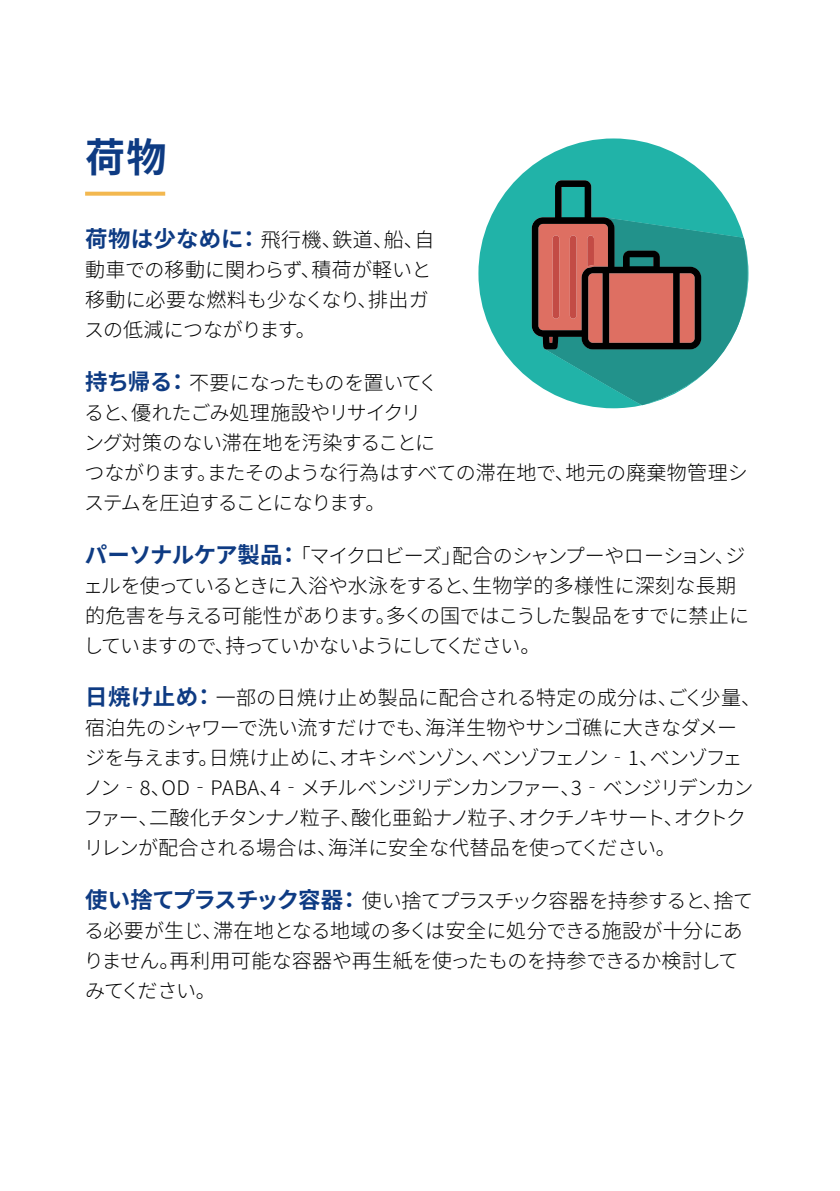
<style>
.page{position:relative;width:840px;height:1191px;background:#fff}
.page>*{position:absolute;margin:0;border:0;box-sizing:border-box;transform-origin:0 0}
.t1{font:700 40px "Noto Sans JP";color:#0e3b83}
.t2{font:300 20px/30px "Noto Sans JP";letter-spacing:-.025em;color:#000}
.t3{font:300 20px/30px "Noto Sans JP";color:#000}
.s1{font-weight:700;font-size:22.4px;color:#0e3b83}
</style>
<div class="page">
<svg style="left:85px;top:192px;width:80px;height:4px"></svg>
<svg style="left:478px;top:138px;width:233px;height:270px;fill:#21b3a8"></svg>
<svg style="left:531px;top:180px;width:218px;height:225px"></svg>
<div style="left:552px;top:235px;width:7px;height:84px;background:#c34b45;border-radius:3px"></div>
<div style="left:569px;top:235px;width:7px;height:84px;background:#c34b45;border-radius:3px"></div>
<h1 class="t1" style="left:85px;top:135px;width:83px">荷物</h1>
<p class="t3" style="left:84px;top:225px;width:352px"><span class="s1">荷物は少なめに：</span> 飛行機、鉄道、船、自動車での移動に関わらず、積荷が軽いと移動に必要な燃料も少なくなり、排出ガスの低減につながります。</p>
<p class="t2" style="left:84px;top:368px;width:665px"><span class="s1">持ち帰る：</span> 不要になったものを置いてく<br>ると、優れたごみ処理施設やリサイクリ<br>ング対策のない滞在地を汚染することに<br>つながります。またそのような行為はすべての滞在地で、地元の廃棄物管理システムを圧迫することになります。</p>
<p class="t2" style="left:83px;top:541px;width:667px"><span class="s1">パーソナルケア製品：</span> 「マイクロビーズ」配合のシャンプーやローション、ジェルを使っているときに入浴や水泳をすると、生物学的多様性に深刻な長期的危害を与える可能性があります。多くの国ではこうした製品をすでに禁止にしていますので、持っていかないようにしてください。</p>
<p class="t2" style="left:84px;top:683px;width:678px"><span class="s1">日焼け止め：</span> 一部の日焼け止め製品に配合される特定の成分は、ごく少量、宿泊先のシャワーで洗い流すだけでも、海洋生物やサンゴ礁に大きなダメー<br>ジを与えます。日焼け止めに、オキシベンゾン、ベンゾフェノン‐1、ベンゾフェノン‐8、OD‐PABA、4‐メチルベンジリデンカンファー、3‐ベンジリデンカンファー、二酸化チタンナノ粒子、酸化亜鉛ナノ粒子、オクチノキサート、オクトクリレンが配合される場合は、海洋に安全な代替品を使ってください。</p>
<p class="t2" style="left:84px;top:886px;width:670px"><span class="s1">使い捨てプラスチック容器：</span>使い捨てプラスチック容器を持参すると、捨てる必要が生じ、滞在地となる地域の多くは安全に処分できる施設が十分にありません。再利用可能な容器や再生紙を使ったものを持参できるか検討してみてください。</p>
</div>
